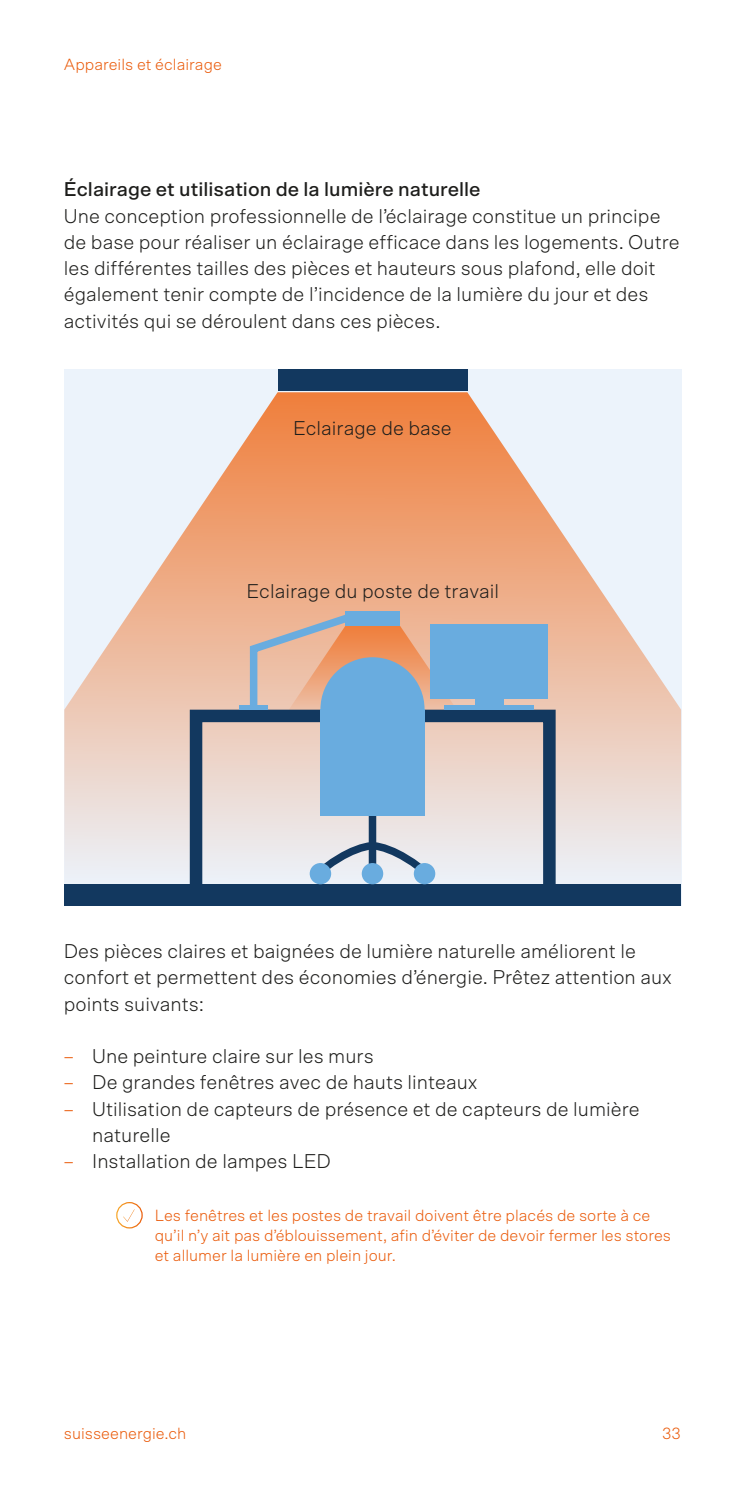
<style>
.page{position:relative;width:745px;height:1489px;background:#fff}
.page>*{position:absolute;margin:0;border:0;box-sizing:border-box;transform-origin:0 0}
.t1{font:300 20px/26.2px "Scto Grotesk A";color:#1d1d1b}
.t2{font:500 20px "Scto Grotesk A";color:#1d1d1b}
.t3{font:300 16.25px/20px "Scto Grotesk A";color:#ea5b0b}
.s1{color:#ea5b0b}
</style>
<div class="page">
<div style="left:64px;top:369px;width:616px;height:536px;background:#ecf3fb"></div>
<svg style="left:64px;top:392px;width:616px;height:471px"></svg>
<div style="left:64px;top:884px;width:616px;height:21px;background:#12385f"></div>
<div style="left:277px;top:369px;width:190px;height:22px;background:#12385f"></div>
<svg style="left:183px;top:703px;width:378px;height:203px"></svg>
<div style="left:368px;top:811px;width:8px;height:56px;background:#12385f"></div>
<div style="left:361px;top:863px;width:22px;height:21px;background:#69acdf;border-radius:50%"></div>
<div style="left:320px;top:709px;width:104px;height:107px;background:#69acdf"></div>
<svg style="left:315px;top:837px;width:114px;height:40px"></svg>
<div style="left:309px;top:863px;width:22px;height:21px;background:#69acdf;border-radius:50%"></div>
<div style="left:413px;top:863px;width:22px;height:21px;background:#69acdf;border-radius:50%"></div>
<div style="left:430px;top:624px;width:117px;height:74px;background:#69acdf"></div>
<hr style="left:444px;top:705px;width:89px;height:4px;background:#69acdf">
<hr style="left:239px;top:705px;width:29px;height:4px;background:#69acdf">
<div style="left:474px;top:698px;width:29px;height:7px;background:#69acdf"></div>
<svg style="left:246px;top:607px;width:215px;height:110px;background:#b0a9aa"></svg>
<div style="left:116px;top:1201px;width:27px;height:27px;border:1px solid #fff;border-radius:50%"></div>
<svg style="left:123px;top:1209px;width:12px;height:12px"></svg>
<p class="t3" style="left:64px;top:54px;width:159px">Appareils et éclairage</p>
<p class="t2" style="left:64px;top:177px;width:418px">Éclairage et utilisation de la lumière naturelle</p>
<p class="t1" style="left:64px;top:202px;width:617px">Une conception professionnelle de l’éclairage constitue un principe de base pour réaliser un éclairage efficace dans les logements. Outre les différentes tailles des pièces et hauteurs sous plafond, elle doit également tenir compte de l’incidence de la lumière du jour et des activités qui se déroulent dans ces pièces.</p>
<p class="t1" style="left:293px;top:415px;width:160px">Eclairage de base</p>
<p class="t1" style="left:246px;top:578px;width:254px">Eclairage du poste de travail</p>
<p class="t1" style="left:64px;top:937px;width:609px">Des pièces claires et baignées de lumière naturelle améliorent le confort et permettent des économies d’énergie. Prêtez attention aux points suivants:</p>
<p class="t1" style="left:64px;top:1042px;width:311px"><span class="s1">–</span> Une peinture claire sur les murs</p>
<p class="t1" style="left:64px;top:1068px;width:415px"><span class="s1">–</span> De grandes fenêtres avec de hauts linteaux</p>
<p class="t1" style="left:92px;top:1095px;width:548px;text-indent:-28px"><span class="s1">–</span> Utilisation de capteurs de présence et de capteurs de lumière naturelle</p>
<p class="t1" style="left:64px;top:1147px;width:268px"><span class="s1">–</span> Installation de lampes LED</p>
<p class="t3" style="left:155px;top:1205px;width:517px">Les fenêtres et les postes de travail doivent être placés de sorte à ce qu’il n’y ait pas d’éblouissement, afin d’éviter de devoir fermer les stores et allumer la lumière en plein jour.</p>
<p class="t3" style="left:64px;top:1423px;width:124px">suisseenergie.ch</p>
<p class="t3" style="left:661px;top:1423px;width:20px">33</p>
</div>
